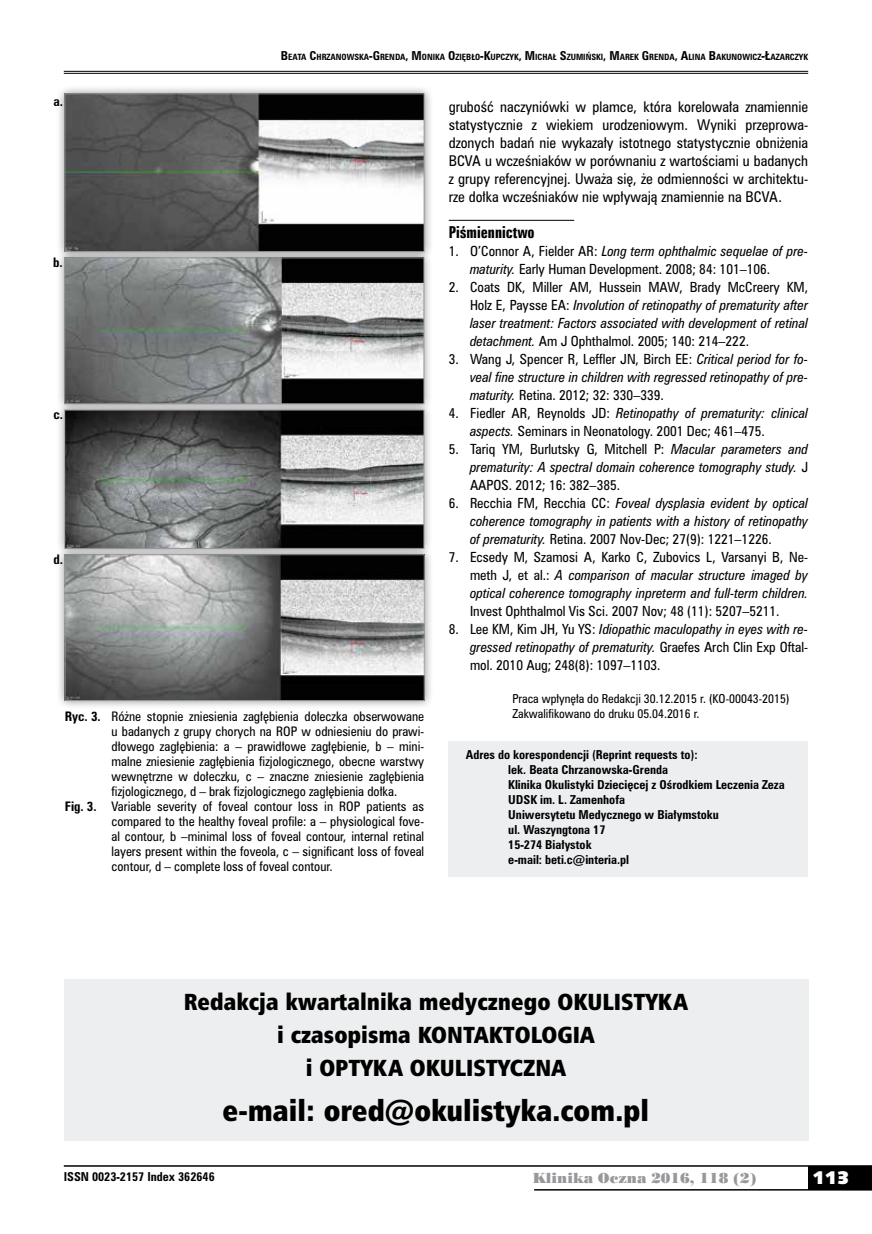
<style>
.page{position:relative;width:872px;height:1234px;background:#fff}
.page>*{position:absolute;margin:0;border:0;box-sizing:border-box;transform-origin:0 0}
.t1{font:28.5px "Humnst 777 X Blk Cn PL";color:#000}
.t2{font:22.5px/33px "Humnst 777 X Blk Cn PL";color:#000;text-align:center}
.t3{font:18px "Humanst 531 U Blk PL";color:#fff}
.t4{font:15px "Zurich Bd X Cn PL";color:#000}
.t5{font:13.5px/18px "Zurich Cn PL";color:#000;text-align:justify}
.t6{font:13.5px "Poster Bodoni PL";color:#98989c}
.t7{font:italic 12.75px/18px "Zurich Cn PL";color:#000;text-align:justify}
.t8{font:12.75px/18px "Zurich Cn PL";color:#000}
.t9{font:12px "Zurich Cn PL";color:#000}
.t10{font:700 12px "Zurich Cn PL";color:#000}
.t11{font:700 11.25px/15px "Zurich Cn PL";color:#000}
.t12{font:11.25px/15px "Zurich Cn PL";color:#000}
.t13{font:700 7.8px "Zurich Cn PL";color:#000}
.s1{font-size:11.25px}
.s2{font-style:italic}
.s3{font-style:normal}
.s4{font-weight:700}
</style>
<div class="page">
<div style="left:808px;top:1165px;width:64px;height:24px;background:#000"></div>
<hr style="left:64px;top:1164px;width:808px;height:2px;background:#000">
<hr style="left:534px;top:1188px;width:338px;height:2px;background:#000">
<hr style="left:64px;top:71px;width:744px;height:1px;background:#000">
<hr style="left:64px;top:73px;width:744px;height:1px;background:#000">
<div style="left:449px;top:740px;width:359px;height:136px;background:#edeeef"></div>
<div style="left:56px;top:545px;width:377px;height:164px;background:#000;opacity:.45"></div>
<img style="left:67px;top:557px;width:355px;height:141px">
<div style="left:65px;top:554px;width:359px;height:146px;border:1px solid #98989c"></div>
<div style="left:55px;top:249px;width:378px;height:164px;background:#000;opacity:.45"></div>
<img style="left:66px;top:261px;width:356px;height:140px">
<div style="left:56px;top:85px;width:377px;height:176px;background:#000;opacity:.45"></div>
<img style="left:67px;top:96px;width:355px;height:154px">
<div style="left:65px;top:94px;width:359px;height:158px;border:1px solid #98989c"></div>
<div style="left:55px;top:401px;width:378px;height:156px;background:#000;opacity:.45"></div>
<img style="left:66px;top:412px;width:356px;height:134px">
<div style="left:64px;top:410px;width:360px;height:138px;border:1px solid #98989c"></div>
<hr style="left:449px;top:220px;width:125px;height:1px;background:#000">
<div style="left:64px;top:978px;width:744px;height:162px;background:#edeeef"></div>
<p class="t13" style="left:281px;top:52px;width:529px"><span class="s1">B</span>EATA <span class="s1">C</span>HRZANOWSKA<span class="s1">-G</span>RENDA<span class="s1">, M</span>ONIKA <span class="s1">O</span>ZIĘBŁO<span class="s1">-K</span>UPCZYK<span class="s1">, M</span>ICHAŁ <span class="s1">S</span>ZUMIŃSKI<span class="s1">, M</span>AREK <span class="s1">G</span>RENDA<span class="s1">, A</span>LINA <span class="s1">B</span>AKUNOWICZ<span class="s1">-Ł</span>AZARCZYK</p>
<p class="t10" style="left:53px;top:93px;width:11px">a.</p>
<p class="t5" style="left:449px;top:97px;width:361px">grubość naczyniówki w plamce, która korelowała znamiennie statystycznie z wiekiem urodzeniowym. Wyniki przeprowa&shy;dzonych badań nie wykazały istotnego statystycznie obniżenia BCVA u wcześniaków w porównaniu z wartościami u badanych z grupy referencyjnej. Uważa się, że odmienności w architektu&shy;rze dołka wcześniaków nie wpływają znamiennie na BCVA.</p>
<p class="t4" style="left:449px;top:222px;width:88px">Piśmiennictwo</p>
<p class="t8" style="left:470px;top:241px;width:340px;text-indent:-21px">1. O’Connor A, Fielder AR: <span class="s2">Long term ophthalmic sequelae of pre&shy;maturity.</span> Early Human Development. 2008; 84: 101–106.</p>
<p class="t7" style="left:470px;top:277px;width:340px;text-indent:-21px"><span class="s3">2. Coats DK, Miller AM, Hussein MAW, Brady McCreery KM, Holz E, Paysse EA:</span> Involution of retinopathy of prematurity after laser treatment: Factors associated with development of retinal detachment. <span class="s3">Am J Ophthalmol. 2005; 140: 214–222.</span></p>
<p class="t7" style="left:470px;top:349px;width:340px;text-indent:-21px"><span class="s3">3. Wang J, Spencer R, Leffler JN, Birch EE:</span> Critical period for fo&shy;veal fine structure in children with regressed retinopathy of pre&shy;maturity. <span class="s3">Retina. 2012; 32: 330–339.</span></p>
<p class="t8" style="left:470px;top:403px;width:340px;text-indent:-21px">4. Fiedler AR, Reynolds JD: <span class="s2">Retinopathy of prematurity: clinical aspects.</span> Seminars in Neonatology. 2001 Dec; 461–475.</p>
<p class="t7" style="left:470px;top:439px;width:340px;text-indent:-21px"><span class="s3">5. Tariq YM, Burlutsky G, Mitchell P:</span> Macular parameters and prematurity: A spectral domain coherence tomography study. <span class="s3">J AAPOS. 2012; 16: 382–385.</span></p>
<p class="t7" style="left:470px;top:493px;width:340px;text-indent:-21px"><span class="s3">6. Recchia FM, Recchia CC:</span> Foveal dysplasia evident by optical coherence tomography in patients with a history of retinopathy of prematurity. <span class="s3">Retina. 2007 Nov-Dec; 27(9): 1221–1226.</span></p>
<p class="t7" style="left:470px;top:548px;width:340px;text-indent:-21px"><span class="s3">7. Ecsedy M, Szamosi A, Karko C, Zubovics L, Varsanyi B, Ne&shy;meth J, et al.:</span> A comparison of macular structure imaged by optical coherence tomography inpreterm and full-term children.</p>
<p class="t8" style="left:470px;top:602px;width:311px">Invest Ophthalmol Vis Sci. 2007 Nov; 48 (11): 5207–5211.</p>
<p class="t8" style="left:470px;top:620px;width:340px;text-align:justify;text-indent:-21px">8. Lee KM, Kim JH, Yu YS: <span class="s2">Idiopathic maculopathy in eyes with re&shy;gressed retinopathy of prematurity.</span> Graefes Arch Clin Exp Oftal&shy;mol. 2010 Aug; 248(8): 1097–1103.</p>
<p class="t12" style="left:512px;top:691px;width:278px">Praca wpłynęła do Redakcji 30.12.2015 r. (KO-00043-2015)<br>Zakwalifikowano do druku 05.04.2016 r.</p>
<p class="t10" style="left:53px;top:254px;width:11px">b.</p>
<p class="t10" style="left:53px;top:406px;width:11px">c.</p>
<p class="t10" style="left:53px;top:551px;width:11px">d.</p>
<p class="t9" style="left:65px;top:707px;width:361px"><span class="s4">Ryc. 3.</span> Różne stopnie zniesienia zagłębienia dołeczka obserwowane</p>
<p class="t9" style="left:112px;top:722px;width:314px">u badanych z grupy chorych na ROP w odniesieniu do prawi-</p>
<p class="t9" style="left:112px;top:737px;width:314px">dłowego zagłębienia: a – prawidłowe zagłębienie, b – mini-</p>
<p class="t9" style="left:112px;top:752px;width:314px">malne zniesienie zagłębienia fizjologicznego, obecne warstwy</p>
<p class="t9" style="left:112px;top:767px;width:314px">wewnętrzne w dołeczku, c – znaczne zniesienie zagłębienia</p>
<p class="t9" style="left:112px;top:782px;width:287px">fizjologicznego, d – brak fizjologicznego zagłębienia dołka.</p>
<p class="t9" style="left:65px;top:797px;width:361px"><span class="s4">Fig. 3.</span> Variable severity of foveal contour loss in ROP patients as</p>
<p class="t9" style="left:112px;top:812px;width:314px">compared to the healthy foveal profile: a – physiological fove-</p>
<p class="t9" style="left:112px;top:827px;width:314px">al contour, b –minimal loss of foveal contour, internal retinal</p>
<p class="t9" style="left:112px;top:842px;width:314px">layers present within the foveola, c – significant loss of foveal</p>
<p class="t9" style="left:112px;top:857px;width:223px">contour, d – complete loss of foveal contour.</p>
<p class="t11" style="left:508px;top:746px;width:278px;text-indent:-43px">Adres do korespondencji (Reprint requests to):<br>lek. Beata Chrzanowska-Grenda<br>Klinika Okulistyki Dziecięcej z Ośrodkiem Leczenia Zeza UDSK im. L. Zamenhofa<br>Uniwersytetu Medycznego w Białymstoku<br>ul. Waszyngtona 17<br>15-274 Białystok<br>e-mail: beti.c@interia.pl</p>
<h2 class="t2" style="left:184px;top:984px;width:505px">Redakcja kwartalnika medycznego OKULISTYKA i czasopisma KONTAKTOLOGIA<br>i OPTYKA OKULISTYCZNA</h2>
<h1 class="t1" style="left:223px;top:1091px;width:428px">e-mail: ored@okulistyka.com.pl</h1>
<p class="t11" style="left:64px;top:1168px;width:152px">ISSN 0023-2157 Index 362646</p>
<p class="t6" style="left:532px;top:1168px;width:225px">Klinika Oczna 2016, 118 (2)</p>
<h3 class="t3" style="left:812px;top:1165px;width:38px">113</h3>
</div>
